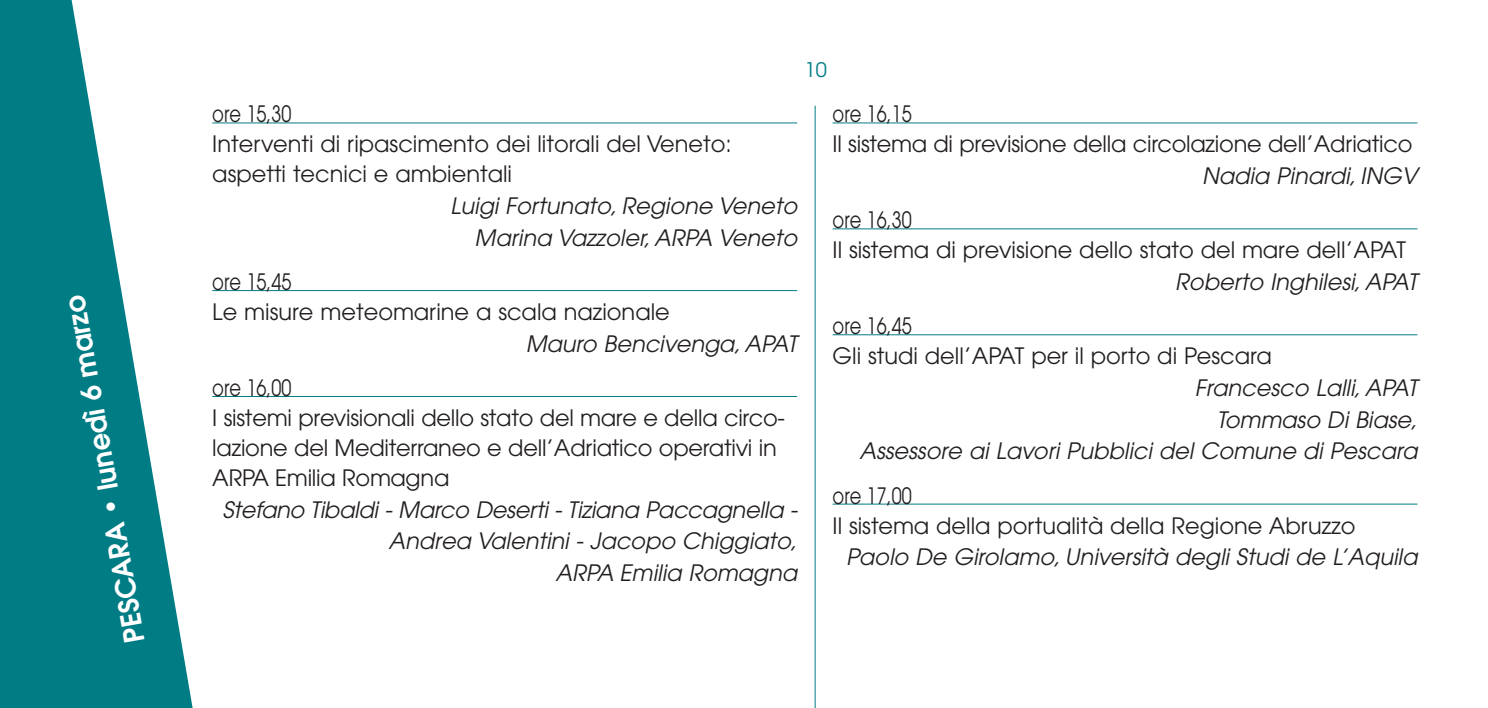
<style>
.page{position:relative;width:1488px;height:708px;background:#fff}
.page>*{position:absolute;margin:0;border:0;box-sizing:border-box;transform-origin:0 0}
.t1{font:600 27.5px "Avant Garde";color:#fff}
.t2{font:22.5px/30px "Avant Garde";color:#231f20;scale:.8 1}
.t3{font:italic 22.5px/31.8px "Avant Garde";color:#231f20;text-align:right}
.t4{font:20px "Avant Garde";color:#007c85}
</style>
<div class="page">
<svg style="left:0;top:0;width:193px;height:707px;fill:#007c85"></svg>
<hr style="left:212px;top:122px;width:585px;height:1px;background:#007c85">
<hr style="left:212px;top:290px;width:585px;height:1px;background:#007c85">
<hr style="left:212px;top:396px;width:585px;height:1px;background:#007c85">
<hr style="left:832px;top:122px;width:585px;height:1px;background:#007c85">
<hr style="left:832px;top:228px;width:585px;height:1px;background:#007c85">
<hr style="left:832px;top:334px;width:585px;height:1px;background:#007c85">
<hr style="left:832px;top:503px;width:585px;height:1px;background:#007c85">
<hr style="left:814px;top:106px;width:1px;height:601px;background:#007c85">
<p class="t1" style="left:125px;top:644px;width:353px;rotate:-100deg">PESCARA • lunedì 6 marzo</p>
<p class="t4" style="left:805px;top:62px;width:24px">10</p>
<p class="t2" style="left:212px;top:101px;width:651px">ore 15,30<br>Interventi di ripascimento dei litorali del Veneto: aspetti tecnici e ambientali</p>
<p class="t3" style="left:450px;top:192px;width:348px">Luigi Fortunato, Regione Veneto<br>Marina Vazzoler, ARPA Veneto</p>
<p class="t2" style="left:212px;top:269px;width:573px">ore 15,45<br>Le misure meteomarine a scala nazionale</p>
<p class="t3" style="left:526px;top:330px;width:273px">Mauro Bencivenga, APAT</p>
<p class="t2" style="left:212px;top:375px;width:717px">ore 16,00<br>I sistemi previsionali dello stato del mare e della circo&shy;lazione del Mediterraneo e dell’Adriatico operativi in ARPA Emilia Romagna</p>
<p class="t3" style="left:222px;top:495px;width:576px">Stefano Tibaldi - Marco Deserti - Tiziana Paccagnella -<br>Andrea Valentini - Jacopo Chiggiato,<br>ARPA Emilia Romagna</p>
<p class="t2" style="left:832px;top:101px;width:726px">ore 16,15<br>Il sistema di previsione della circolazione dell’Adriatico</p>
<p class="t3" style="left:1202px;top:162px;width:217px">Nadia Pinardi, INGV</p>
<p class="t2" style="left:832px;top:207px;width:718px">ore 16,30<br>Il sistema di previsione dello stato del mare dell’APAT</p>
<p class="t3" style="left:1175px;top:268px;width:244px">Roberto Inghilesi, APAT</p>
<p class="t2" style="left:832px;top:313px;width:550px">ore 16,45<br>Gli studi dell’APAT per il porto di Pescara</p>
<p class="t3" style="left:859px;top:374px;width:559px">Francesco Lalli, APAT<br>Tommaso Di Biase,<br>Assessore ai Lavori Pubblici del Comune di Pescara</p>
<p class="t2" style="left:832px;top:482px;width:655px">ore 17,00<br>Il sistema della portualità della Regione Abruzzo</p>
<p class="t3" style="left:846px;top:543px;width:573px">Paolo De Girolamo, Università degli Studi de L’Aquila</p>
</div>
